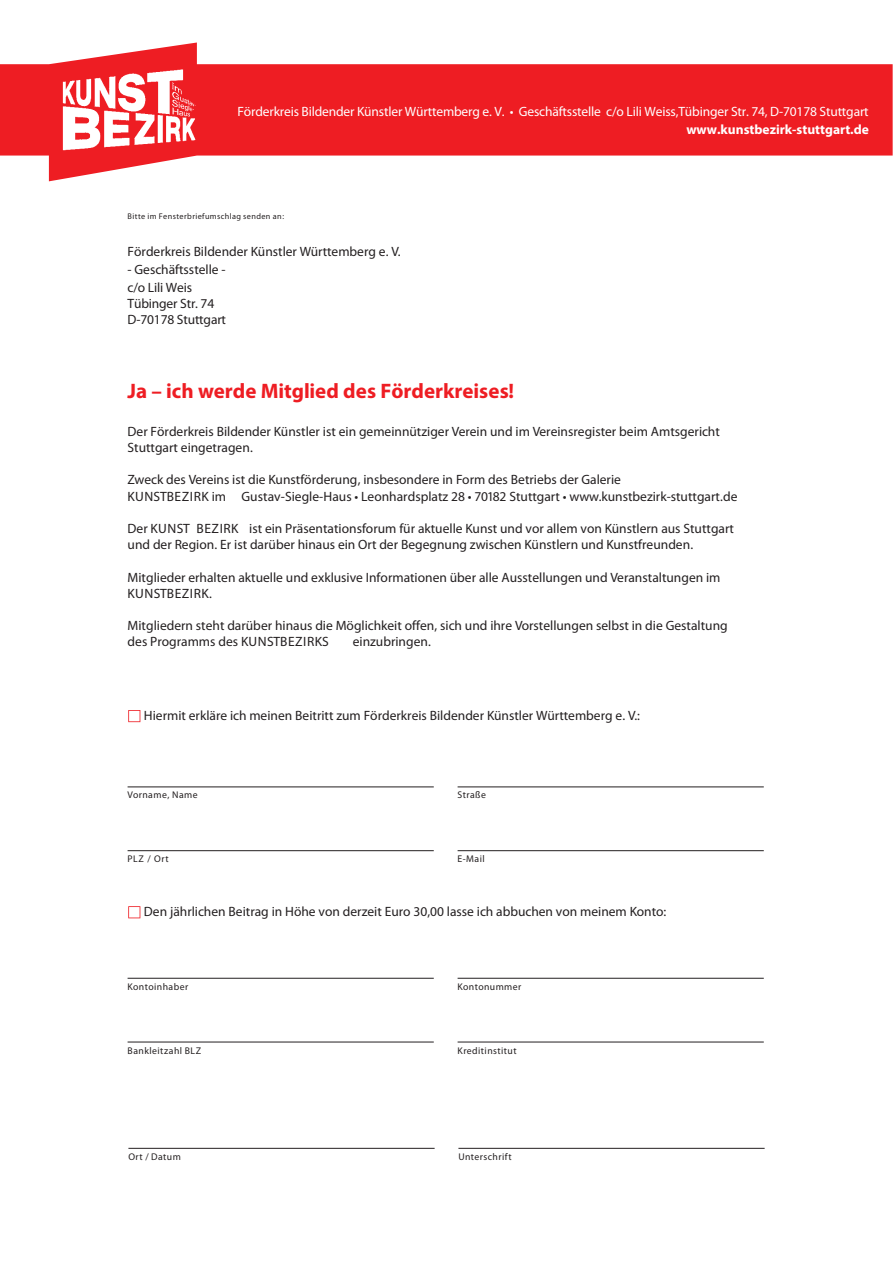
<style>
.page{position:relative;width:893px;height:1263px;background:#fff}
.page>*{position:absolute;margin:0;border:0;box-sizing:border-box;transform-origin:0 0}
.t1{font:700 21px "Myriad Pro";color:#ee1d23}
.t2{font:13.5px/16.2px "Myriad Pro";color:#231f20}
.t3{font:13.5px "Myriad Pro";letter-spacing:-.01em;color:#fff}
.t4{font:700 13.5px "Myriad Pro";color:#fff}
.t5{font:9.75px "Myriad Pro";letter-spacing:.045em;color:#231f20}
.t6{font:8.25px "Myriad Pro";letter-spacing:.045em;color:#231f20}
</style>
<div class="page">
<svg style="left:0;top:43px;width:892px;height:138px;fill:#ee1d23"></svg>
<img style="left:56px;top:52px;width:146px;height:121px">
<svg style="left:128px;top:710px;width:12px;height:12px"></svg>
<svg style="left:128px;top:906px;width:12px;height:12px"></svg>
<hr style="left:128px;top:787px;width:306px;height:1px;background:#231f20">
<hr style="left:128px;top:850px;width:306px;height:1px;background:#231f20">
<hr style="left:458px;top:787px;width:306px;height:1px;background:#231f20">
<hr style="left:458px;top:850px;width:306px;height:1px;background:#231f20">
<hr style="left:128px;top:978px;width:306px;height:1px;background:#231f20">
<hr style="left:128px;top:1042px;width:306px;height:1px;background:#231f20">
<hr style="left:458px;top:978px;width:306px;height:1px;background:#231f20">
<hr style="left:458px;top:1042px;width:306px;height:1px;background:#231f20">
<hr style="left:128px;top:1148px;width:307px;height:1px;background:#231f20">
<hr style="left:458px;top:1148px;width:307px;height:1px;background:#231f20">
<p class="t3" style="left:237px;top:104px;width:633px">Förderkreis Bildender Künstler Württemberg e. V. • Geschäftsstelle c/o Lili Weiss,Tübinger Str. 74, D-70178 Stuttgart</p>
<p class="t4" style="left:686px;top:121px;width:184px">www.kunstbezirk-stuttgart.de</p>
<p class="t6" style="left:128px;top:211px;width:158px">Bitte im Fensterbriefumschlag senden an:</p>
<p class="t2" style="left:128px;top:243px;width:274px">Förderkreis Bildender Künstler Württemberg e. V.</p>
<p class="t2" style="left:128px;top:260px;width:100px;line-height:18px">- Geschäftsstelle - c/o Lili Weis</p>
<p class="t2" style="left:128px;top:295px;width:100px">Tübinger Str. 74<br>D-70178 Stuttgart</p>
<h1 class="t1" style="left:128px;top:377px;width:388px">Ja – ich werde Mitglied des Förderkreises!</h1>
<p class="t2" style="left:128px;top:423px;width:594px">Der Förderkreis Bildender Künstler ist ein gemeinnütziger Verein und im Vereinsregister beim Amtsgericht<br>Stuttgart eingetragen.</p>
<p class="t2" style="left:128px;top:472px;width:611px">Zweck des Vereins ist die Kunstförderung, insbesondere in Form des Betriebs der Galerie<br>KUNSTBEZIRK im Gustav-Siegle-Haus • Leonhardsplatz 28 • 70182 Stuttgart • www.kunstbezirk-stuttgart.de</p>
<p class="t2" style="left:128px;top:520px;width:608px">Der KUNST BEZIRK ist ein Präsentationsforum für aktuelle Kunst und vor allem von Künstlern aus Stuttgart und der Region. Er ist darüber hinaus ein Ort der Begegnung zwischen Künstlern und Kunstfreunden.</p>
<p class="t2" style="left:128px;top:569px;width:594px">Mitglieder erhalten aktuelle und exklusive Informationen über alle Ausstellungen und Veranstaltungen im<br>KUNSTBEZIRK.</p>
<p class="t2" style="left:128px;top:617px;width:602px">Mitgliedern steht darüber hinaus die Möglichkeit offen, sich und ihre Vorstellungen selbst in die Gestaltung des Programms des KUNSTBEZIRKS</p>
<p class="t2" style="left:353px;top:634px;width:80px">einzubringen.</p>
<p class="t2" style="left:144px;top:707px;width:497px">Hiermit erkläre ich meinen Beitritt zum Förderkreis Bildender Künstler Württemberg e. V.:</p>
<p class="t5" style="left:128px;top:789px;width:72px">Vorname, Name</p>
<p class="t5" style="left:128px;top:853px;width:43px">PLZ / Ort</p>
<p class="t5" style="left:458px;top:789px;width:30px">Straße</p>
<p class="t5" style="left:458px;top:853px;width:29px">E-Mail</p>
<p class="t2" style="left:144px;top:903px;width:524px">Den jährlichen Beitrag in Höhe von derzeit Euro 30,00 lasse ich abbuchen von meinem Konto:</p>
<p class="t5" style="left:128px;top:980px;width:62px">Kontoinhaber</p>
<p class="t5" style="left:128px;top:1044px;width:75px">Bankleitzahl BLZ</p>
<p class="t5" style="left:458px;top:980px;width:65px">Kontonummer</p>
<p class="t5" style="left:458px;top:1044px;width:61px">Kreditinstitut</p>
<p class="t5" style="left:128px;top:1151px;width:54px">Ort / Datum</p>
<p class="t5" style="left:458px;top:1151px;width:55px">Unterschrift</p>
</div>
